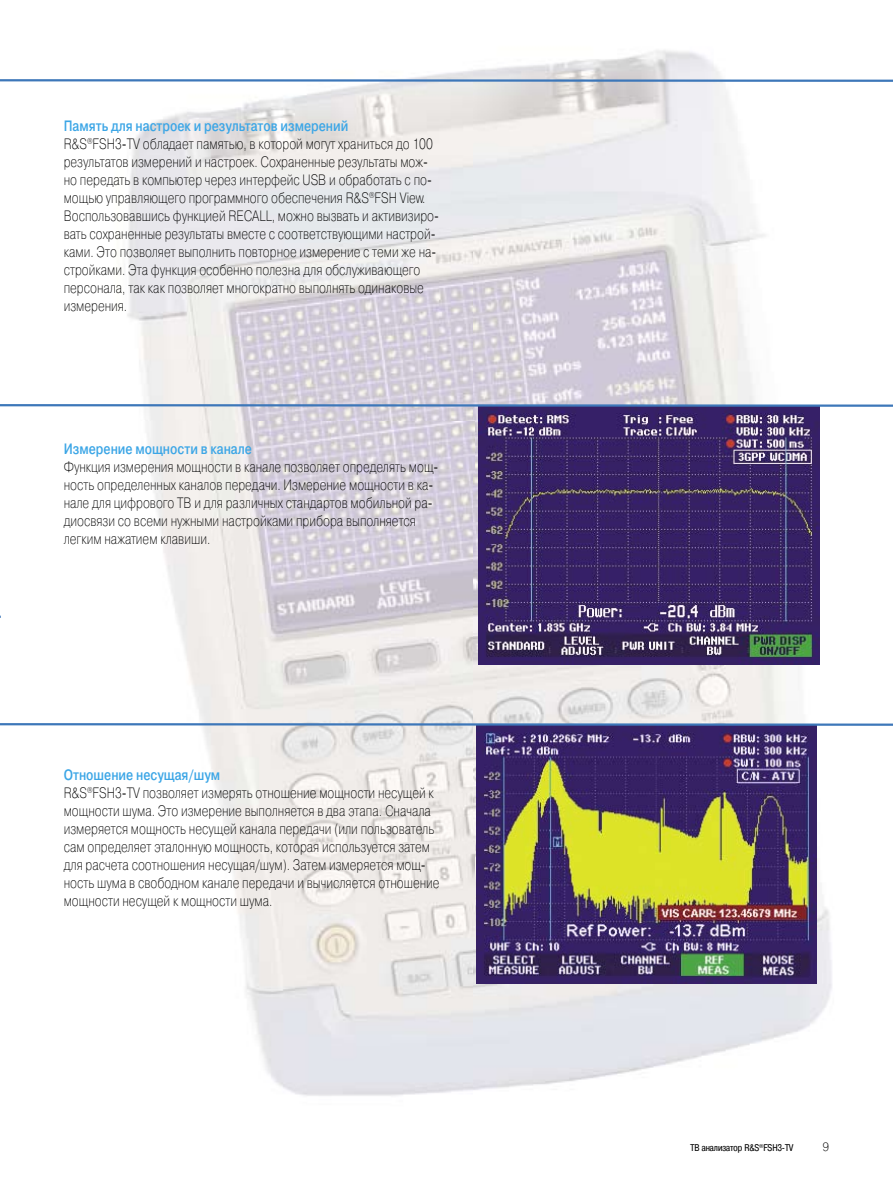
<style>
.page{position:relative;width:893px;height:1191px;background:#fff}
.page>*{position:absolute;margin:0;border:0;box-sizing:border-box;transform-origin:0 0}
.t1{font:15px/18px "Pragmatica Light C";color:#000;scale:.8 1}
.t2{font:700 15px "Pragmatica Light C";color:#3ca6e6;scale:.8 1}
.t3{font:12px "Pragmatica Light C";color:#000}
.t4{font:9.75px "Pragmatica Cond C";color:#000}
.s1{font-weight:700;color:#3ca6e6}
</style>
<div class="page">
<img style="left:127px;top:50px;width:705px;height:1046px">
<img style="left:479px;top:407px;width:340px;height:257px">
<img style="left:476px;top:726px;width:340px;height:257px">
<svg style="left:0;top:404px;width:893px;height:3px;background:#5f89bf"></svg>
<svg style="left:0;top:79px;width:893px;height:3px;background:#6995c7"></svg>
<svg style="left:0;top:723px;width:893px;height:3px;background:#628cc0"></svg>
<p class="t1" style="left:64px;top:117px;width:471px"><span class="s1">Память для настроек и результатов измерений<br></span>R&amp;S<sup>®</sup>FSH3-TV обладает памятью, в которой могут храниться до 100 результатов измерений и настроек. Сохраненные результаты мож&shy;но передать в компьютер через интерфейс USB и обработать с по&shy;мощью управляющего программного обеспечения R&amp;S<sup>®</sup>FSH View.<br>Воспользовавшись функцией RECALL, можно вызвать и активизиро&shy;вать сохраненные результаты вместе с соответствующими настрой&shy;ками. Это позволяет выполнить повторное измерение с теми же на&shy;стройками. Эта функция особенно полезна для обслуживающего персонала, так как позволяет многократно выполнять одинаковые измерения.</p>
<p class="t2" style="left:64px;top:441px;width:237px">Измерение мощности в канале</p>
<p class="t1" style="left:64px;top:458px;width:470px">Функция измерения мощности в канале позволяет определять мощ&shy;ность определенных каналов передачи. Измерение мощности в ка&shy;нале для цифрового ТВ и для различных стандартов мобильной ра&shy;диосвязи со всеми нужными настройками прибора выполняется легким нажатием клавиши.</p>
<p class="t1" style="left:64px;top:765px;width:471px"><span class="s1">Отношение несущая/шум<br></span>R&amp;S<sup>®</sup>FSH3-TV позволяет измерять отношение мощности несущей к мощности шума. Это измерение выполняется в два этапа. Сначала измеряется мощность несущей канала передачи (или пользователь сам определяет эталонную мощность, которая используется затем для расчета соотношения несущая/шум). Затем измеряется мощ&shy;ность шума в свободном канале передачи и вычисляется отношение мощности несущей к мощности шума.</p>
<p class="t4" style="left:690px;top:1142px;width:104px">ТВ анализатор R&amp;S<sup>®</sup>FSH3-TV</p>
<p class="t3" style="left:822px;top:1140px;width:8px">9</p>
</div>
